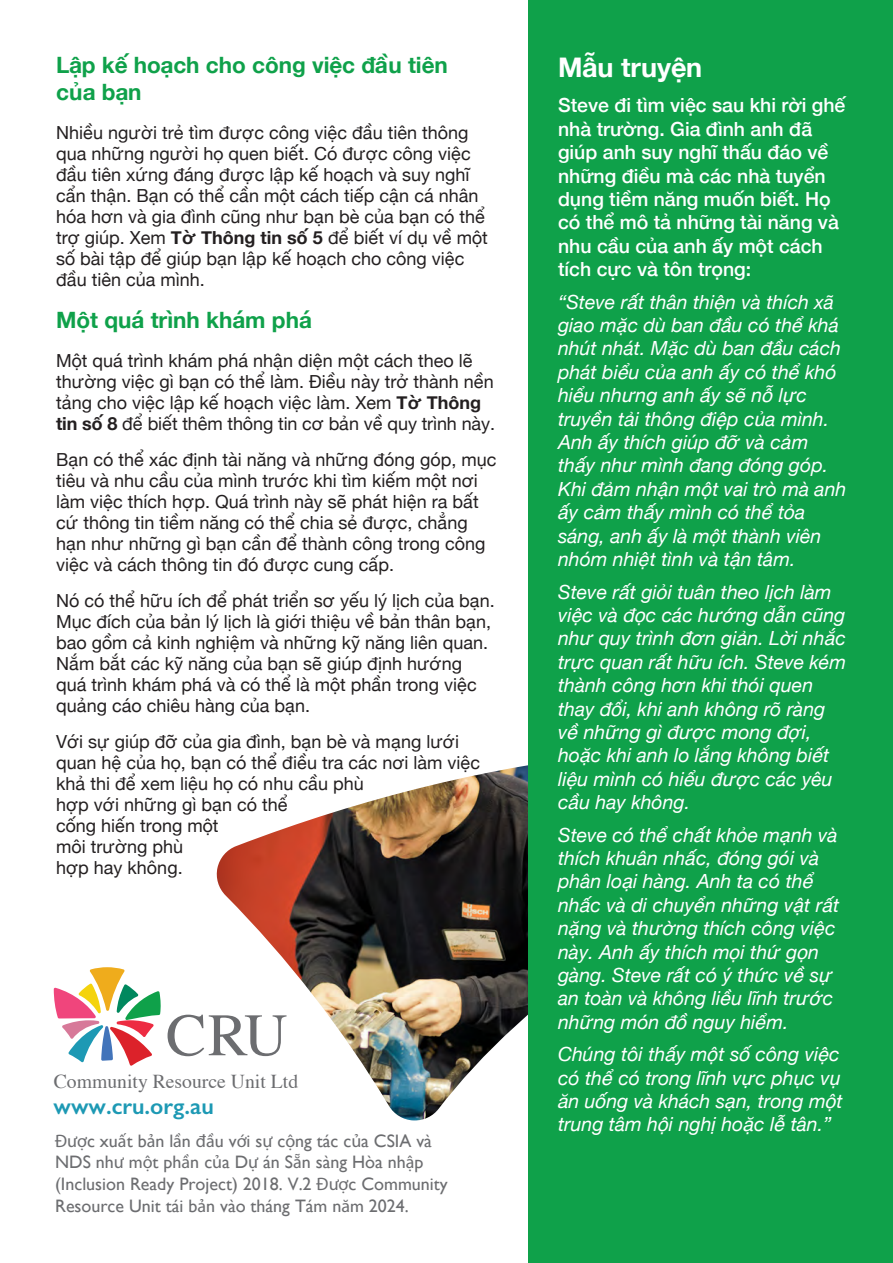
<style>
.page{position:relative;width:893px;height:1263px;background:#fff}
.page>*{position:absolute;margin:0;border:0;box-sizing:border-box;transform-origin:0 0}
.t1{font:700 27px "Helvetica Neue";color:#fff}
.t2{font:600 23.1px "Gill Sans";color:#1d99b4}
.t3{font:700 22.5px/27px "Helvetica Neue";color:#0fa14a}
.t4{font:19.65px "Times";color:#6c6d70}
.t5{font:italic 19.5px/23.4px "Helvetica Neue";color:#fff}
.t6{font:500 19.5px/23.4px "Helvetica Neue";color:#fff}
.t7{font:18px/21px "Helvetica Neue";color:#231f20}
.t8{font:18px/21.6px "Gill Sans";color:#6c6d70}
.s1{font-weight:700}
.s2{font-family:"Myriad Pro"}
</style>
<div class="page">
<img style="left:216px;top:752px;width:313px;height:368px">
<div style="left:529px;top:0;width:364px;height:1263px;background:#0fa14a"></div>
<svg style="left:168px;top:1015px;width:119px;height:41px"></svg>
<svg style="left:54px;top:967px;width:107px;height:99px"></svg>
<p class="t3" style="left:56px;top:52px;width:393px">Lập kế hoạch cho công việc đầu tiên của bạn</p>
<p class="t7" style="left:56px;top:123px;width:433px">Nhiều người trẻ tìm được công việc đầu tiên thông qua những người họ quen biết. Có được công việc đầu tiên xứng đáng được lập kế hoạch và suy nghĩ cẩn thận. Bạn có thể cần một cách tiếp cận cá nhân hóa hơn và gia đình cũng như bạn bè của bạn có thể trợ giúp. Xem <span class="s1">Tờ Thông tin số 5</span> để biết ví dụ về một số bài tập để giúp bạn lập kế hoạch cho công việc đầu tiên của mình.</p>
<p class="t3" style="left:56px;top:307px;width:257px">Một quá trình khám phá</p>
<p class="t7" style="left:56px;top:351px;width:440px">Một quá trình khám phá nhận diện một cách theo lẽ thường việc gì bạn có thể làm. Điều này trở thành nền tảng cho việc lập kế hoạch việc làm. Xem <span class="s1">Tờ Thông tin số 8</span> để biết thêm thông tin cơ bản về quy trình này.</p>
<p class="t7" style="left:56px;top:450px;width:442px">Bạn có thể xác định tài năng và những đóng góp, mục tiêu và nhu cầu của mình trước khi tìm kiếm một nơi làm việc thích hợp. Quá trình này sẽ phát hiện ra bất cứ thông tin tiềm năng có thể chia sẻ được, chẳng hạn như những gì bạn cần để thành công trong công việc và cách thông tin đó được cung cấp.</p>
<p class="t7" style="left:56px;top:591px;width:440px">Nó có thể hữu ích để phát triển sơ yếu lý lịch của bạn.<br>Mục đích của bản lý lịch là giới thiệu về bản thân bạn, bao gồm cả kinh nghiệm và những kỹ năng liên quan.<br>Nắm bắt các kỹ năng của bạn sẽ giúp định hướng quá trình khám phá và có thể là một phần trong việc quảng cáo chiêu hàng của bạn.</p>
<p class="t7" style="left:56px;top:732px;width:426px">Với sự giúp đỡ của gia đình, bạn bè và mạng lưới quan hệ của họ, bạn có thể điều tra các nơi làm việc khả thi để xem liệu họ có nhu cầu phù<br>hợp với những gì bạn có thể<br>cống hiến trong một<br>môi trường phù<br>hợp hay không.</p>
<p class="t4" style="left:54px;top:1063px;width:246px">Community Resource Unit Ltd</p>
<p class="t2" style="left:54px;top:1092px;width:162px">www.cru.org.au</p>
<p class="t8" style="left:55px;top:1130px;width:394px"><span class="s2">Đượ</span>c xu<span class="s2">ấ</span>t b<span class="s2">ả</span>n l<span class="s2">ầ</span>n <span class="s2">đầ</span>u v<span class="s2">ớ</span>i s<span class="s2">ự</span> c<span class="s2">ộ</span>ng tác c<span class="s2">ủ</span>a CSIA và NDS nh<span class="s2">ư</span> m<span class="s2">ộ</span>t ph<span class="s2">ầ</span>n c<span class="s2">ủ</span>a D<span class="s2">ự</span> án S<span class="s2">ẵ</span>n sàng Hòa nh<span class="s2">ậ</span>p (Inclusion Ready Project) 2018. V.2 <span class="s2">Đượ</span>c Community Resource Unit tái b<span class="s2">ả</span>n vào tháng Tám n<span class="s2">ă</span>m 2024.</p>
<h1 class="t1" style="left:558px;top:46px;width:146px">Mẫu truyện</h1>
<p class="t6" style="left:558px;top:92px;width:289px">Steve đi tìm việc sau khi rời ghế nhà trường. Gia đình anh đã giúp anh suy nghĩ thấu đáo về những điều mà các nhà tuyển dụng tiềm năng muốn biết. Họ có thể mô tả những tài năng và nhu cầu của anh ấy một cách tích cực và tôn trọng:</p>
<p class="t5" style="left:558px;top:291px;width:290px">“Steve rất thân thiện và thích xã giao mặc dù ban đầu có thể khá nhút nhát. Mặc dù ban đầu cách phát biểu của anh ấy có thể khó hiểu nhưng anh ấy sẽ nỗ lực truyền tải thông điệp của mình.<br>Anh ấy thích giúp đỡ và cảm thấy như mình đang đóng góp.<br>Khi đảm nhận một vai trò mà anh ấy cảm thấy mình có thể tỏa sáng, anh ấy là một thành viên nhóm nhiệt tình và tận tâm.</p>
<p class="t5" style="left:558px;top:581px;width:290px">Steve rất giỏi tuân theo lịch làm việc và đọc các hướng dẫn cũng như quy trình đơn giản. Lời nhắc trực quan rất hữu ích. Steve kém thành công hơn khi thói quen thay đổi, khi anh không rõ ràng về những gì được mong đợi, hoặc khi anh lo lắng không biết liệu mình có hiểu được các yêu cầu hay không.</p>
<p class="t5" style="left:558px;top:824px;width:283px">Steve có thể chất khỏe mạnh và thích khuân nhấc, đóng gói và phân loại hàng. Anh ta có thể nhấc và di chuyển những vật rất nặng và thường thích công việc này. Anh ấy thích mọi thứ gọn gàng. Steve rất có ý thức về sự an toàn và không liều lĩnh trước những món đồ nguy hiểm.</p>
<p class="t5" style="left:558px;top:1044px;width:286px">Chúng tôi thấy một số công việc có thể có trong lĩnh vực phục vụ ăn uống và khách sạn, trong một trung tâm hội nghị hoặc lễ tân.”</p>
</div>
